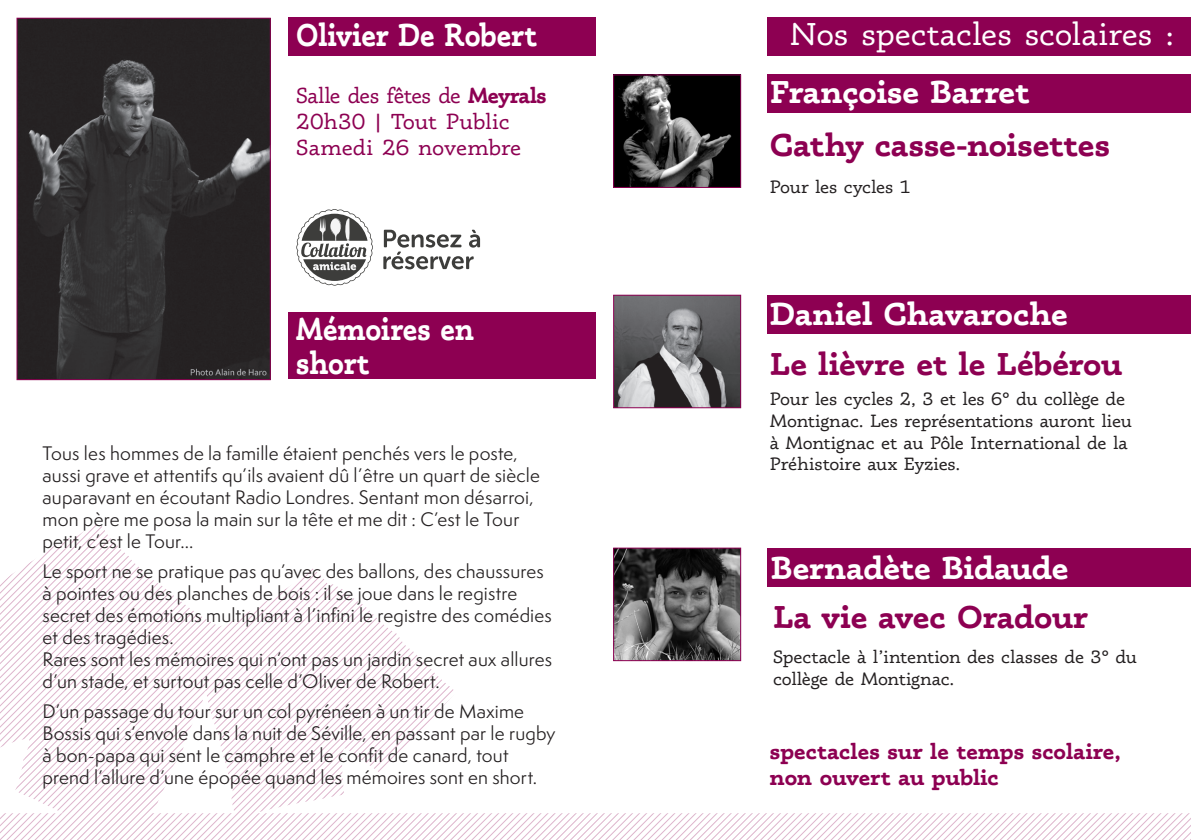
<style>
.page{position:relative;width:1191px;height:840px;background:#fff}
.page>*{position:absolute;margin:0;border:0;box-sizing:border-box;transform-origin:0 0}
.NomsArtisteSpectacle{font:700 32px "Phoreus Cherokee";color:#8d0052}
.NomsArtisteSpectacle-2{font:700 32px "Phoreus Cherokee";letter-spacing:.005em;color:#fff}
.NomsArtisteSpectacle-3{font:700 32px/34px "Phoreus Cherokee";letter-spacing:.005em;color:#fff;scale:.87 1}
.NomsArtisteSpectacle-4{font:32px "Phoreus Cherokee";letter-spacing:-.005em;color:#fff}
.NomsArtisteSpectacle-5{font:700 22px "Phoreus Cherokee";letter-spacing:.005em;color:#8d0052}
.DateHeure{font:22px "Phoreus Cherokee";letter-spacing:-.005em;color:#8d0052}
.DateHeure-2{font:22px "Phoreus Cherokee";letter-spacing:-.03em;color:#8d0052;scale:.96 1}
.DescriptionSpectacle{font:18px/22px "Semplicita Pro";letter-spacing:.01em;color:#231f20}
.DateHeure-3{font:18px/21.6px "Phoreus Cherokee";letter-spacing:-.01em;color:#231f20}
.s1{font-weight:700}
</style>
<div class="page">
<svg style="left:0;top:546px;width:54px;height:293px"></svg>
<svg style="left:54px;top:524px;width:191px;height:315px"></svg>
<svg style="left:245px;top:569px;width:169px;height:270px"></svg>
<svg style="left:414px;top:655px;width:105px;height:184px"></svg>
<svg style="left:519px;top:660px;width:190px;height:179px"></svg>
<svg style="left:709px;top:547px;width:127px;height:292px"></svg>
<svg style="left:836px;top:586px;width:106px;height:253px"></svg>
<svg style="left:942px;top:586px;width:126px;height:253px"></svg>
<svg style="left:1068px;top:586px;width:123px;height:253px"></svg>
<div style="left:288px;top:17px;width:307px;height:39px;background:#8d0052"></div>
<div style="left:767px;top:17px;width:424px;height:39px;background:#8d0052"></div>
<div style="left:767px;top:74px;width:424px;height:39px;background:#8d0052"></div>
<div style="left:767px;top:294px;width:424px;height:39px;background:#8d0052"></div>
<div style="left:767px;top:547px;width:424px;height:39px;background:#8d0052"></div>
<div style="left:288px;top:312px;width:307px;height:67px;background:#8d0052"></div>
<img style="left:19px;top:20px;width:250px;height:358px">
<div style="left:17px;top:18px;width:254px;height:362px;border:1px solid #8d0052"></div>
<svg style="left:296px;top:209px;width:77px;height:76px"></svg>
<svg style="left:383px;top:229px;width:97px;height:40px"></svg>
<img style="left:615px;top:296px;width:124px;height:110px">
<div style="left:613px;top:294px;width:128px;height:114px;border:1px solid #8d0052"></div>
<img style="left:615px;top:76px;width:124px;height:110px">
<div style="left:613px;top:74px;width:128px;height:114px;border:1px solid #8d0052"></div>
<img style="left:615px;top:549px;width:124px;height:109px">
<div style="left:613px;top:547px;width:128px;height:113px;border:1px solid #8d0052"></div>
<p class="NomsArtisteSpectacle-3" style="left:296px;top:18px;width:278px">Olivier De Robert</p>
<p class="DateHeure-2" style="left:296px;top:82px;width:262px">Salle des fêtes de <span class="s1">Meyrals</span></p>
<p class="DateHeure" style="left:296px;top:109px;width:215px">20h30 | Tout Public</p>
<p class="DateHeure" style="left:296px;top:135px;width:227px">Samedi 26 novembre</p>
<p class="NomsArtisteSpectacle-3" style="left:296px;top:311px;width:205px">Mémoires en short</p>
<p class="DescriptionSpectacle" style="left:43px;top:442px;width:499px">Tous les hommes de la famille étaient penchés vers le poste, aussi grave et attentifs qu’ils avaient dû l’être un quart de siècle auparavant en écoutant Radio Londres. Sentant mon désarroi, mon père me posa la main sur la tête et me dit : C’est le Tour petit, c’est le Tour…</p>
<p class="DescriptionSpectacle" style="left:43px;top:560px;width:511px">Le sport ne se pratique pas qu’avec des ballons, des chaussures à pointes ou des planches de bois : il se joue dans le registre secret des émotions multipliant à l’infini le registre des comédies et des tragédies.</p>
<p class="DescriptionSpectacle" style="left:43px;top:648px;width:511px">Rares sont les mémoires qui n’ont pas un jardin secret aux allures d’un stade, et surtout pas celle d’Oliver de Robert.</p>
<p class="DescriptionSpectacle" style="left:43px;top:700px;width:514px">D’un passage du tour sur un col pyrénéen à un tir de Maxime Bossis qui s’envole dans la nuit de Séville, en passant par le rugby à bon-papa qui sent le camphre et le confit de canard, tout prend l’allure d’une épopée quand les mémoires sont en short.</p>
<p class="NomsArtisteSpectacle-4" style="left:789px;top:15px;width:386px">Nos spectacles scolaires :</p>
<p class="NomsArtisteSpectacle-2" style="left:770px;top:72px;width:261px">Françoise Barret</p>
<p class="NomsArtisteSpectacle" style="left:770px;top:125px;width:341px">Cathy casse-noisettes</p>
<p class="DateHeure-3" style="left:770px;top:176px;width:142px">Pour les cycles 1</p>
<p class="NomsArtisteSpectacle-2" style="left:770px;top:294px;width:299px">Daniel Chavaroche</p>
<p class="NomsArtisteSpectacle" style="left:770px;top:344px;width:354px">Le lièvre et le Lébérou</p>
<p class="DateHeure-3" style="left:770px;top:388px;width:364px">Pour les cycles 2, 3 et les 6° du collège de Montignac. Les représentations auront lieu à Montignac et au Pôle International de la Préhistoire aux Eyzies.</p>
<p class="NomsArtisteSpectacle-2" style="left:770px;top:547px;width:299px">Bernadète Bidaude</p>
<p class="NomsArtisteSpectacle" style="left:773px;top:596px;width:316px">La vie avec Oradour</p>
<p class="DateHeure-3" style="left:773px;top:645px;width:365px">Spectacle à l’intention des classes de 3° du collège de Montignac.</p>
<p class="NomsArtisteSpectacle-5" style="left:770px;top:737px;width:352px">spectacles sur le temps scolaire,</p>
<p class="NomsArtisteSpectacle-5" style="left:770px;top:763px;width:230px">non ouvert au public</p>
</div>
